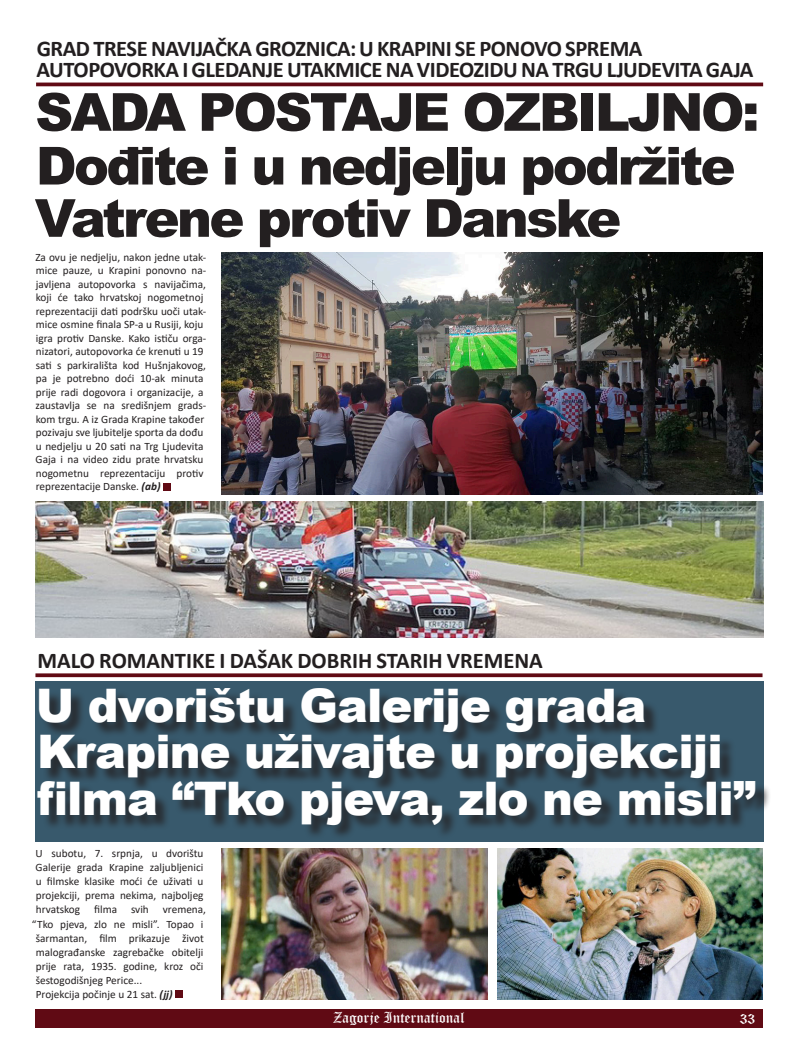
<style>
.page{position:relative;width:798px;height:1063px;background:#fff}
.page>*{position:absolute;margin:0;border:0;box-sizing:border-box;transform-origin:0 0}
.t1{font:900 52.5px/53.8px "Arial";letter-spacing:-.05em;color:#231f20}
.t2{font:900 46.25px/46.2px "Arial";letter-spacing:-.02em;color:#fff}
.t3{font:700 22.5px/21.2px "Calibri";letter-spacing:-.02em;color:#231f20}
.t4{font:700 22.5px "Calibri";color:#231f20}
.t5{font:15px "Old English Text";color:#fff}
.t6{font:11.25px/13.5px "Calibri";color:#231f20}
.s1{font-weight:700;font-style:italic}
</style>
<div class="page">
<div style="left:35px;top:1009px;width:727px;height:19px;background:#600a14"></div>
<div style="left:35px;top:681px;width:728px;height:161px;background:#38596c"></div>
<div style="left:40px;top:691px;width:730px;height:149px;background:#231f20;opacity:.75"></div>
<svg style="left:35px;top:673px;width:727px;height:4px;background:#6f222b"></svg>
<div style="left:175px;top:991px;width:7px;height:7px;background:#600a14"></div>
<hr style="left:36px;top:83px;width:726px;height:3px;background:#600a14">
<div style="left:163px;top:483px;width:7px;height:7px;background:#600a14"></div>
<img style="left:35px;top:501px;width:728px;height:136px">
<img style="left:221px;top:252px;width:541px;height:242px">
<img style="left:221px;top:849px;width:266px;height:150px">
<img style="left:497px;top:849px;width:265px;height:150px">
<p class="t3" style="left:36px;top:38px;width:718px">GRAD TRESE NAVIJAČKA GROZNICA: U KRAPINI SE PONOVO SPREMA<br>AUTOPOVORKA I GLEDANJE UTAKMICE NA VIDEOZIDU NA TRGU LJUDEVITA GAJA</p>
<p class="t1" style="left:35px;top:84px;width:725px">SADA POSTAJE OZBILJNO:<br>Dođite i u nedjelju podržite</p>
<p class="t1" style="left:35px;top:190px;width:587px">Vatrene protiv Danske</p>
<p class="t6" style="left:35px;top:250px;width:172px">Za ovu je nedjelju, nakon jedne utak&shy;mice pauze, u Krapini ponovno na&shy;javljena autopovorka s navijačima, koji će tako hrvatskoj nogometnoj reprezentaciji dati podršku uoči utak&shy;mice osmine finala SP-a u Rusiji, koju igra protiv Danske. Kako ističu orga&shy;nizatori, autopovorka će krenuti u 19 sati s parkirališta kod Hušnjakovog, pa je potrebno doći 10-ak minuta prije radi dogovora i organizacije, a zaustavlja se na središnjem grads&shy;kom trgu. A iz Grada Krapine također pozivaju sve ljubitelje sporta da dođu u nedjelju u 20 sati na Trg Ljudevita Gaja i na video zidu prate hrvatsku nogometnu reprezentaciju protiv reprezentacije Danske. <span class="s1">(ab)</span></p>
<p class="t4" style="left:37px;top:645px;width:506px">MALO ROMANTIKE I DAŠAK DOBRIH STARIH VREMENA</p>
<p class="t2" style="left:36px;top:681px;width:721px">U dvorištu Galerije grada<br>Krapine uživajte u projekciji filma “Tko pjeva, zlo ne misli”</p>
<p class="t6" style="left:36px;top:846px;width:169px">U subotu, 7. srpnja, u dvorištu</p>
<p class="t6" style="left:36px;top:860px;width:169px">Galerije grada Krapine zaljubljenici</p>
<p class="t6" style="left:36px;top:874px;width:169px">u filmske klasike moći će uživati u</p>
<p class="t6" style="left:36px;top:889px;width:169px">projekciji, prema nekima, najboljeg</p>
<p class="t6" style="left:36px;top:903px;width:172px">hrvatskog filma svih vremena,</p>
<p class="t6" style="left:32px;top:917px;width:173px">“Tko pjeva, zlo ne misli”. Topao i</p>
<p class="t6" style="left:36px;top:931px;width:170px">šarmantan, film prikazuje život</p>
<p class="t6" style="left:36px;top:945px;width:169px">malograđanske zagrebačke obitelji</p>
<p class="t6" style="left:36px;top:959px;width:169px">prije rata, 1935. godine, kroz oči</p>
<p class="t6" style="left:36px;top:973px;width:108px">šestogodišnjeg Perice...</p>
<p class="t6" style="left:36px;top:987px;width:138px">Projekcija počinje u 21 sat. <span class="s1">(jj)</span></p>
<h3 class="t5" style="left:333px;top:1008px;width:133px">Zagorje International</h3>
<h3 class="t5" style="left:739px;top:1009px;width:17px">33</h3>
</div>
